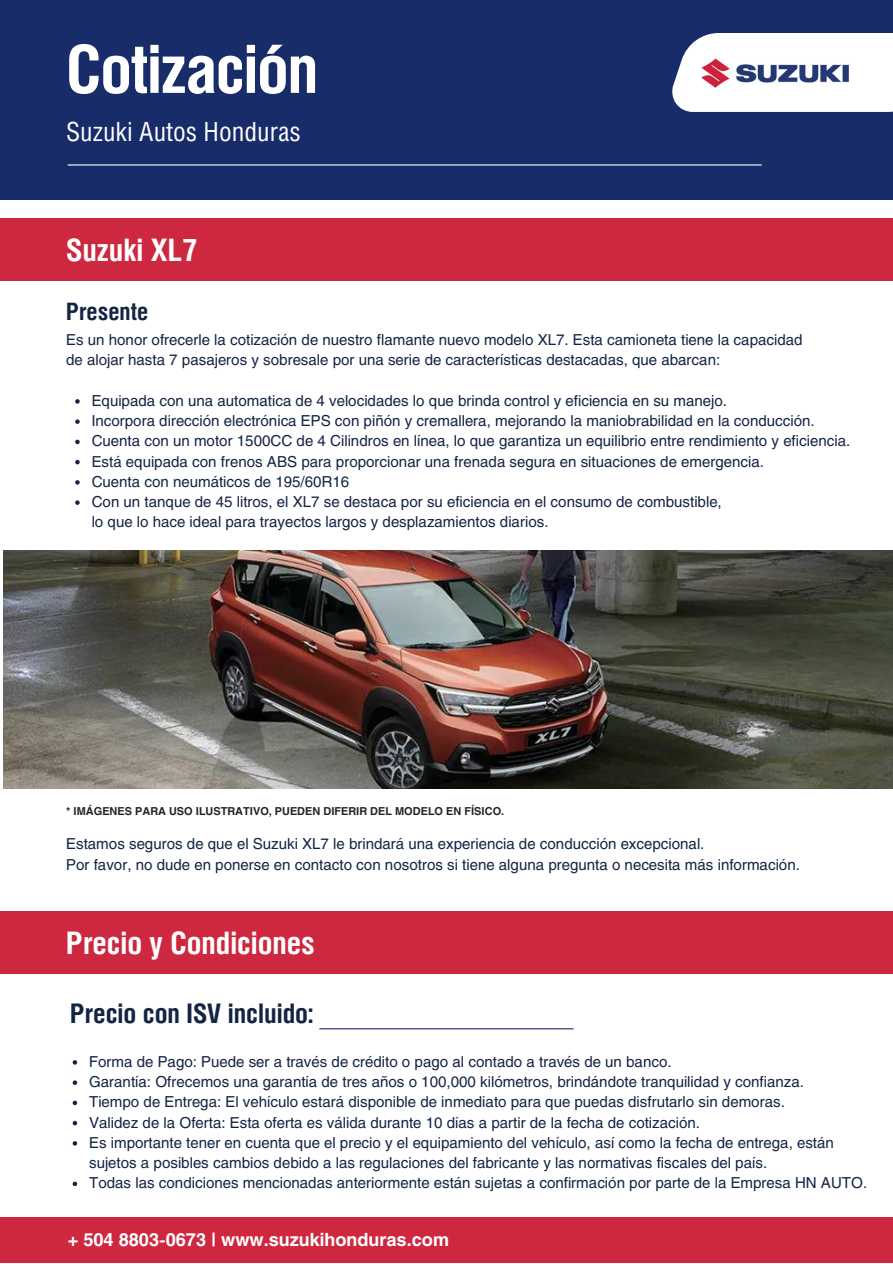
<style>
.page{position:relative;width:893px;height:1264px;background:#fff}
.page>*{position:absolute;margin:0;border:0;box-sizing:border-box;transform-origin:0 0}
.t1{font:700 66.45px "Helios Cond";letter-spacing:-.02em;color:#fff}
.t2{font:700 30.9px "Helios Cond";color:#fff}
.t3{font:700 27px "Helios Cond";color:#132544}
.t4{font:26.4px "Helios Cond";color:#fff}
.t5{font:700 24px "Helios Cond";color:#132544}
.t6{font:700 18px "Helios";color:#fff}
.t7{font:15px/20.2px "Helios";color:#132544}
.t8{font:700 10.8px "Helios";color:#212529}
</style>
<div class="page">
<div style="left:0;top:0;width:892px;height:200px;background:#192c6a"></div>
<hr style="left:68px;top:164px;width:693px;height:1px;background:#fff">
<svg style="left:672px;top:33px;width:220px;height:79px"></svg>
<img style="left:693px;top:46px;width:165px;height:53px">
<div style="left:0;top:218px;width:892px;height:63px;background:#cd283f"></div>
<img style="left:3px;top:550px;width:889px;height:238px">
<div style="left:0;top:1217px;width:892px;height:45px;background:#cd283f"></div>
<div style="left:0;top:911px;width:892px;height:63px;background:#cd283f"></div>
<hr style="left:319px;top:1028px;width:254px;height:1px;background:#192c6a">
<svg style="left:75px;top:399px;width:5px;height:4px"></svg>
<svg style="left:75px;top:419px;width:5px;height:5px"></svg>
<svg style="left:75px;top:439px;width:5px;height:5px"></svg>
<svg style="left:75px;top:460px;width:5px;height:4px"></svg>
<svg style="left:75px;top:480px;width:5px;height:4px"></svg>
<svg style="left:75px;top:500px;width:5px;height:5px"></svg>
<svg style="left:73px;top:1060px;width:4px;height:4px"></svg>
<svg style="left:73px;top:1080px;width:4px;height:4px"></svg>
<svg style="left:73px;top:1100px;width:4px;height:5px"></svg>
<svg style="left:73px;top:1120px;width:4px;height:5px"></svg>
<svg style="left:73px;top:1141px;width:4px;height:4px"></svg>
<svg style="left:73px;top:1181px;width:4px;height:5px"></svg>
<p class="t1" style="left:66px;top:24px;width:254px">Cotización</p>
<p class="t4" style="left:66px;top:116px;width:236px">Suzuki Autos Honduras</p>
<p class="t2" style="left:66px;top:229px;width:133px">Suzuki XL7</p>
<p class="t5" style="left:66px;top:295px;width:84px">Presente</p>
<p class="t7" style="left:66px;top:329px;width:738px">Es un honor ofrecerle la cotización de nuestro flamante nuevo modelo XL7. Esta camioneta tiene la capacidad</p>
<p class="t7" style="left:66px;top:349px;width:655px">de alojar hasta 7 pasajeros y sobresale por una serie de características destacadas, que abarcan:</p>
<p class="t7" style="left:92px;top:390px;width:636px">Equipada con una automatica de 4 velocidades lo que brinda control y eficiencia en su manejo.</p>
<p class="t7" style="left:92px;top:410px;width:724px">Incorpora dirección electrónica EPS con piñón y cremallera, mejorando la maniobrabilidad en la conducción.</p>
<p class="t7" style="left:92px;top:430px;width:760px">Cuenta con un motor 1500CC de 4 Cilindros en línea, lo que garantiza un equilibrio entre rendimiento y eficiencia.</p>
<p class="t7" style="left:92px;top:451px;width:673px">Está equipada con frenos ABS para proporcionar una frenada segura en situaciones de emergencia.</p>
<p class="t7" style="left:92px;top:471px;width:259px">Cuenta con neumáticos de 195/60R16</p>
<p class="t7" style="left:92px;top:491px;width:631px">Con un tanque de 45 litros, el XL7 se destaca por su eficiencia en el consumo de combustible, lo que lo hace ideal para trayectos largos y desplazamientos diarios.</p>
<p class="t8" style="left:66px;top:804px;width:439px">* IMÁGENES PARA USO ILUSTRATIVO, PUEDEN DIFERIR DEL MODELO EN FÍSICO.</p>
<p class="t7" style="left:66px;top:833px;width:639px">Estamos seguros de que el Suzuki XL7 le brindará una experiencia de conducción excepcional.</p>
<p class="t7" style="left:66px;top:853px;width:735px">Por favor, no dude en ponerse en contacto con nosotros si tiene alguna pregunta o necesita más información.</p>
<p class="t2" style="left:66px;top:922px;width:250px">Precio y Condiciones</p>
<p class="t3" style="left:70px;top:995px;width:244px">Precio con ISV incluido:</p>
<p class="t7" style="left:89px;top:1051px;width:584px">Forma de Pago: Puede ser a través de crédito o pago al contado a través de un banco.</p>
<p class="t7" style="left:89px;top:1071px;width:716px">Garantía: Ofrecemos una garantía de tres años o 100,000 kilómetros, brindándote tranquilidad y confianza.</p>
<p class="t7" style="left:89px;top:1091px;width:697px">Tiempo de Entrega: El vehículo estará disponible de inmediato para que puedas disfrutarlo sin demoras.</p>
<p class="t7" style="left:89px;top:1111px;width:612px">Validez de la Oferta: Esta oferta es válida durante 10 días a partir de la fecha de cotización.</p>
<p class="t7" style="left:89px;top:1131px;width:746px">Es importante tener en cuenta que el precio y el equipamiento del vehículo, así como la fecha de entrega, están sujetos a posibles cambios debido a las regulaciones del fabricante y las normativas fiscales del país.</p>
<p class="t7" style="left:89px;top:1172px;width:779px">Todas las condiciones mencionadas anteriormente están sujetas a confirmación por parte de la Empresa HN AUTO.</p>
<p class="t6" style="left:68px;top:1228px;width:383px">+ 504 8803-0673 | www.suzukihonduras.com</p>
</div>
